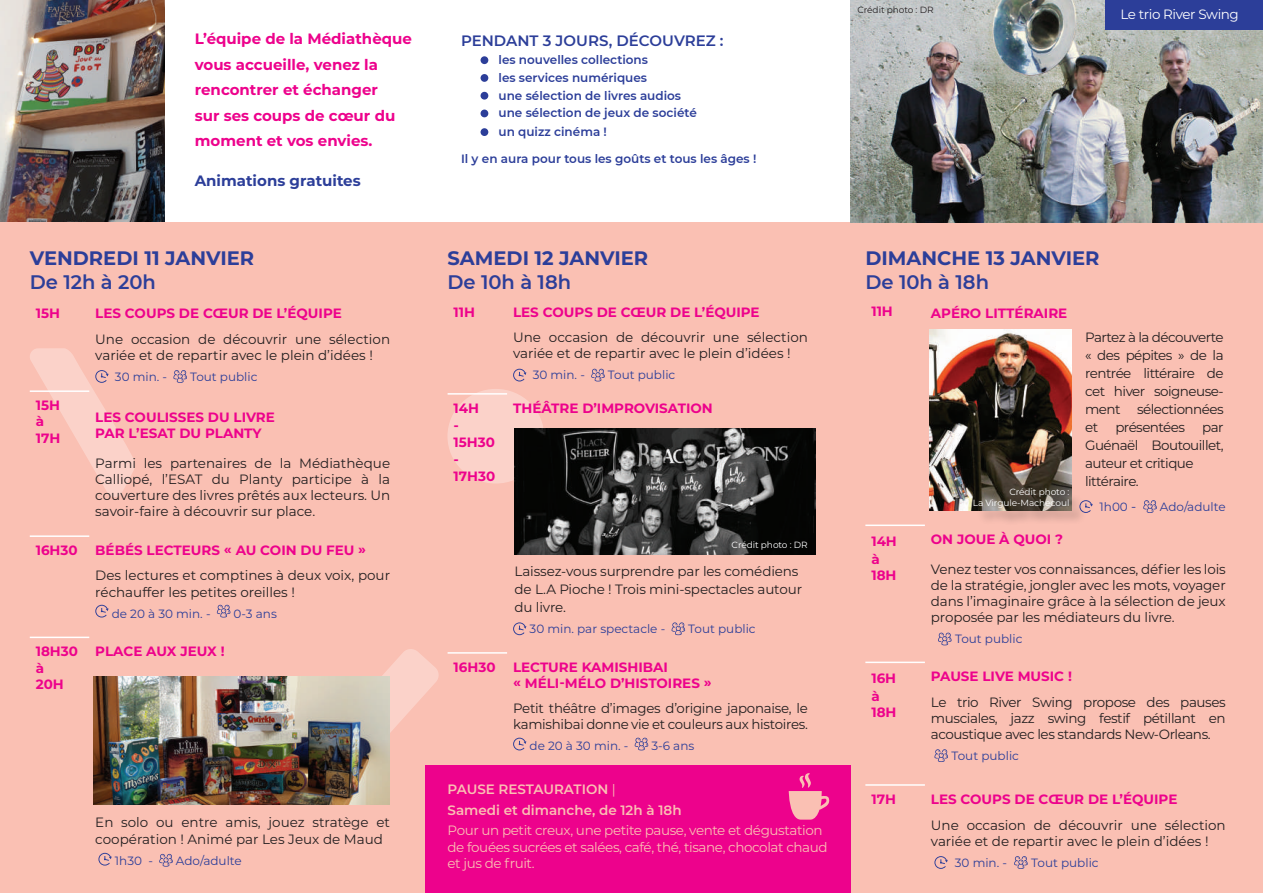
<style>
.page{position:relative;width:1263px;height:893px;background:#fff}
.page>*{position:absolute;margin:0;border:0;box-sizing:border-box;transform-origin:0 0}
.t1{font:700 19.5px "Montserrat";color:#2c3e99}
.t2{font:600 19.5px "Montserrat";color:#2c3e99}
.t3{font:700 15px/25.5px "Montserrat";color:#ed028c}
.t4{font:600 15px "Montserrat";color:#2c3e99}
.t5{font:700 15px "Montserrat";color:#2c3e99}
.t6{font:13.5px/16.2px "Montserrat";letter-spacing:-.01em;color:#231f20}
.t7{font:700 13.5px/16.2px "Montserrat";color:#ed028c}
.t8{font:13.5px/16.2px "Montserrat";letter-spacing:-.03em;color:#fac0b3}
.t9{font:13.5px/18px "Montserrat";letter-spacing:-.04em;color:#231f20}
.t10{font:600 13.5px/20.4px "Montserrat";color:#fac0b3}
.t11{font:13.5px "Montserrat";letter-spacing:-.03em;color:#fff}
.t12{font:12px "Montserrat";color:#2c3e99}
.t13{font:600 12px/18px "Montserrat";color:#2c3e99}
.t14{font:9px/10.8px "Montserrat";letter-spacing:-.01em;color:#fff;text-align:right}
.t15{font:9px "Montserrat";letter-spacing:-.01em;color:#231f20}
.s1{font-weight:400}
.s2{font-size:13.5px}
</style>
<div class="page">
<img style="left:0;top:0;width:165px;height:222px">
<div style="left:0;top:222px;width:853px;height:671px;background:#fac0b3"></div>
<div style="left:844px;top:222px;width:419px;height:671px;background:#fac0b3"></div>
<div style="left:480px;top:56px;width:8px;height:8px;background:#2c3e99;border-radius:50%"></div>
<div style="left:480px;top:74px;width:8px;height:8px;background:#2c3e99;border-radius:50%"></div>
<div style="left:480px;top:92px;width:8px;height:8px;background:#2c3e99;border-radius:50%"></div>
<div style="left:480px;top:110px;width:8px;height:7px;background:#2c3e99;border-radius:50%"></div>
<div style="left:480px;top:128px;width:8px;height:8px;background:#2c3e99;border-radius:50%"></div>
<hr style="left:865px;top:525px;width:60px;height:1px;background:#fff">
<hr style="left:865px;top:662px;width:60px;height:1px;background:#fff">
<hr style="left:865px;top:784px;width:60px;height:2px;background:#fff">
<svg style="left:1087px;top:500px;width:6px;height:13px"></svg>
<svg style="left:1143px;top:500px;width:14px;height:13px"></svg>
<svg style="left:938px;top:633px;width:13px;height:12px"></svg>
<svg style="left:934px;top:749px;width:14px;height:13px"></svg>
<svg style="left:934px;top:856px;width:14px;height:13px"></svg>
<svg style="left:1014px;top:856px;width:14px;height:13px"></svg>
<div style="left:425px;top:765px;width:425px;height:128px;background:#ed028c"></div>
<svg style="left:789px;top:773px;width:41px;height:47px"></svg>
<svg style="left:296px;top:649px;width:143px;height:151px"></svg>
<div style="left:447px;top:389px;width:97px;height:94px;background:#fbd2c9;border-radius:50%"></div>
<hr style="left:448px;top:393px;width:59px;height:2px;background:#fff">
<hr style="left:448px;top:652px;width:59px;height:2px;background:#fff">
<svg style="left:513px;top:369px;width:13px;height:12px"></svg>
<svg style="left:591px;top:369px;width:14px;height:12px"></svg>
<svg style="left:513px;top:622px;width:13px;height:13px"></svg>
<svg style="left:671px;top:622px;width:14px;height:13px"></svg>
<svg style="left:513px;top:738px;width:13px;height:12px"></svg>
<svg style="left:635px;top:738px;width:13px;height:12px"></svg>
<hr style="left:30px;top:535px;width:59px;height:2px;background:#fff">
<hr style="left:30px;top:637px;width:59px;height:1px;background:#fff">
<svg style="left:29px;top:348px;width:106px;height:149px"></svg>
<svg style="left:173px;top:370px;width:14px;height:13px"></svg>
<svg style="left:95px;top:605px;width:14px;height:12px"></svg>
<svg style="left:217px;top:605px;width:13px;height:12px"></svg>
<svg style="left:98px;top:853px;width:14px;height:13px"></svg>
<svg style="left:159px;top:854px;width:14px;height:13px"></svg>
<img style="left:850px;top:0;width:413px;height:222px">
<div style="left:1106px;top:0;width:157px;height:30px;background:#2c3e99"></div>
<img style="left:514px;top:429px;width:301px;height:125px">
<img style="left:929px;top:330px;width:142px;height:181px">
<img style="left:93px;top:677px;width:296px;height:127px">
<div style="left:976px;top:492px;width:111px;height:34px;background:#231f20;opacity:.75"></div>
<p class="t3" style="left:195px;top:25px;width:219px">L’équipe de la Médiathèque vous accueille, venez la rencontrer et échanger<br>sur ses coups de cœur du moment et vos envies.</p>
<p class="t5" style="left:195px;top:170px;width:167px">Animations gratuites</p>
<h1 class="t1" style="left:30px;top:244px;width:226px">VENDREDI 11 JANVIER</h1>
<h1 class="t2" style="left:30px;top:268px;width:128px">De 12h à 20h</h1>
<p class="t7" style="left:36px;top:305px;width:26px">15H</p>
<p class="t7" style="left:95px;top:305px;width:248px">LES COUPS DE CŒUR DE L’ÉQUIPE</p>
<p class="t6" style="left:95px;top:330px;width:296px">Une occasion de découvrir une sélection variée et de repartir avec le plein d’idées !</p>
<p class="t12" style="left:115px;top:368px;width:54px">30 min. -</p>
<p class="t12" style="left:190px;top:368px;width:69px">Tout public</p>
<p class="t7" style="left:36px;top:397px;width:26px">15H à<br>17H</p>
<p class="t7" style="left:95px;top:409px;width:181px">LES COULISSES DU LIVRE<br>PAR L’ESAT DU PLANTY</p>
<p class="t6" style="left:95px;top:454px;width:296px;text-align:justify">Parmi les partenaires de la Médiathèque Calliopé, l’ESAT du Planty participe à la couverture des livres prêtés aux lecteurs. Un savoir-faire à découvrir sur place.</p>
<p class="t7" style="left:36px;top:542px;width:43px">16H30</p>
<p class="t7" style="left:95px;top:542px;width:272px">BÉBÉS LECTEURS « AU COIN DU FEU »</p>
<p class="t6" style="left:95px;top:567px;width:296px">Des lectures et comptines à deux voix, pour réchauffer les petites oreilles !</p>
<p class="t12" style="left:112px;top:605px;width:100px">de 20 à 30 min. -</p>
<p class="t12" style="left:234px;top:605px;width:45px">0-3 ans</p>
<p class="t7" style="left:36px;top:643px;width:44px">18H30 à<br>20H</p>
<p class="t7" style="left:95px;top:643px;width:131px">PLACE AUX JEUX !</p>
<p class="t6" style="left:95px;top:814px;width:296px">En solo ou entre amis, jouez stratège et coopération ! Animé par Les Jeux de Maud</p>
<p class="t12" style="left:115px;top:852px;width:40px">1h30 -</p>
<p class="t12" style="left:176px;top:852px;width:67px">Ado/adulte</p>
<p class="t4" style="left:461px;top:30px;width:264px">PENDANT 3 JOURS, DÉCOUVREZ :</p>
<p class="t13" style="left:498px;top:50px;width:200px">les nouvelles collections<br>les services numériques<br>une sélection de livres audios une sélection de jeux de société un quizz cinéma !</p>
<p class="t13" style="left:461px;top:149px;width:297px">Il y en aura pour tous les goûts et tous les âges !</p>
<p class="t15" style="left:857px;top:4px;width:78px">Crédit photo : DR</p>
<p class="t11" style="left:1120px;top:5px;width:120px">Le trio River Swing</p>
<h1 class="t1" style="left:447px;top:244px;width:202px">SAMEDI 12 JANVIER</h1>
<h1 class="t2" style="left:447px;top:268px;width:125px">De 10h à 18h</h1>
<p class="t7" style="left:454px;top:303px;width:23px">11H</p>
<p class="t7" style="left:513px;top:303px;width:248px">LES COUPS DE CŒUR DE L’ÉQUIPE</p>
<p class="t6" style="left:513px;top:329px;width:296px">Une occasion de découvrir une sélection variée et de repartir avec le plein d’idées !</p>
<p class="t12" style="left:533px;top:367px;width:54px">30 min. -</p>
<p class="t12" style="left:608px;top:367px;width:69px">Tout public</p>
<p class="t7" style="left:454px;top:398px;width:27px;line-height:18px">14H -</p>
<p class="t7" style="left:454px;top:433px;width:43px;line-height:18px">15H30 -</p>
<p class="t7" style="left:454px;top:468px;width:43px">17H30</p>
<p class="t7" style="left:513px;top:399px;width:201px">THÉÂTRE D’IMPROVISATION</p>
<p class="t14" style="left:732px;top:539px;width:78px">Crédit photo : DR</p>
<p class="t6" style="left:515px;top:562px;width:289px;line-height:18px">Laissez-vous surprendre par les comédiens de L.A Pioche ! Trois mini-spectacles autour du livre.</p>
<p class="t12" style="left:529px;top:620px;width:137px">30 min. par spectacle -</p>
<p class="t12" style="left:688px;top:620px;width:69px">Tout public</p>
<p class="t7" style="left:454px;top:658px;width:43px">16H30</p>
<p class="t7" style="left:513px;top:658px;width:200px">LECTURE KAMISHIBAI<br>« MÉLI-MÉLO D’HISTOIRES »</p>
<p class="t6" style="left:513px;top:700px;width:296px">Petit théâtre d’images d’origine japonaise, le kamishibai donne vie et couleurs aux histoires.</p>
<p class="t12" style="left:529px;top:738px;width:100px">de 20 à 30 min. -</p>
<p class="t12" style="left:651px;top:738px;width:44px">3-6 ans</p>
<p class="t10" style="left:448px;top:779px;width:236px">PAUSE RESTAURATION <span class="s1">|<br></span>Samedi et dimanche, de 12h à 18h</p>
<p class="t8" style="left:448px;top:822px;width:381px">Pour un petit creux, une petite pause, vente et dégustation de fouées sucrées et salées, café, thé, tisane, chocolat chaud et jus de fruit.</p>
<h1 class="t1" style="left:865px;top:244px;width:236px">DIMANCHE 13 JANVIER</h1>
<h1 class="t2" style="left:865px;top:268px;width:125px">De 10h à 18h</h1>
<p class="t7" style="left:871px;top:302px;width:23px">11H</p>
<p class="t7" style="left:931px;top:304px;width:138px">APÉRO LITTÉRAIRE</p>
<p class="t7" style="left:871px;top:531px;width:27px;line-height:18px">14H à</p>
<p class="t7" style="left:871px;top:566px;width:27px">18H</p>
<p class="t7" style="left:871px;top:668px;width:26px;line-height:18px">16H à</p>
<p class="t7" style="left:871px;top:703px;width:27px">18H</p>
<p class="t14" style="left:973px;top:486px;width:98px">Crédit photo :<br>La Virgule-Machecoul</p>
<p class="t6" style="left:1085px;top:328px;width:140px;line-height:18px;text-align:justify">Partez à la découverte « des pépites » de la rentrée littéraire de cet hiver soigneuse&shy;ment sélectionnées et</p>
<p class="t9" style="left:1115px;top:418px;width:71px">présentées</p>
<p class="t9" style="left:1085px;top:418px;width:140px;text-indent:117px">par<br>Guénaël Boutouillet, auteur et critique littéraire.</p>
<p class="t12" style="left:1099px;top:498px;width:38px">1h00 <span class="s2">-</span></p>
<p class="t12" style="left:1160px;top:498px;width:67px">Ado/adulte</p>
<p class="t7" style="left:931px;top:531px;width:134px">ON JOUE À QUOI ?</p>
<p class="t6" style="left:931px;top:560px;width:296px;text-align:justify">Venez tester vos connaissances, défier les lois de la stratégie, jongler avec les mots, voyager dans l’imaginaire grâce à la sélection de jeux proposée par les médiateurs du livre.</p>
<p class="t12" style="left:955px;top:631px;width:69px">Tout public</p>
<p class="t7" style="left:931px;top:668px;width:143px">PAUSE LIVE MUSIC !</p>
<p class="t6" style="left:931px;top:693px;width:296px;text-align:justify">Le trio River Swing propose des pauses musciales, jazz swing festif pétillant en acoustique avec les standards New-Orleans.</p>
<p class="t12" style="left:951px;top:747px;width:69px">Tout public</p>
<p class="t7" style="left:871px;top:790px;width:26px">17H</p>
<p class="t7" style="left:931px;top:790px;width:248px">LES COUPS DE CŒUR DE L’ÉQUIPE</p>
<p class="t6" style="left:931px;top:816px;width:296px">Une occasion de découvrir une sélection variée et de repartir avec le plein d’idées !</p>
<p class="t12" style="left:955px;top:854px;width:54px">30 min. -</p>
<p class="t12" style="left:1031px;top:854px;width:69px">Tout public</p>
</div>
